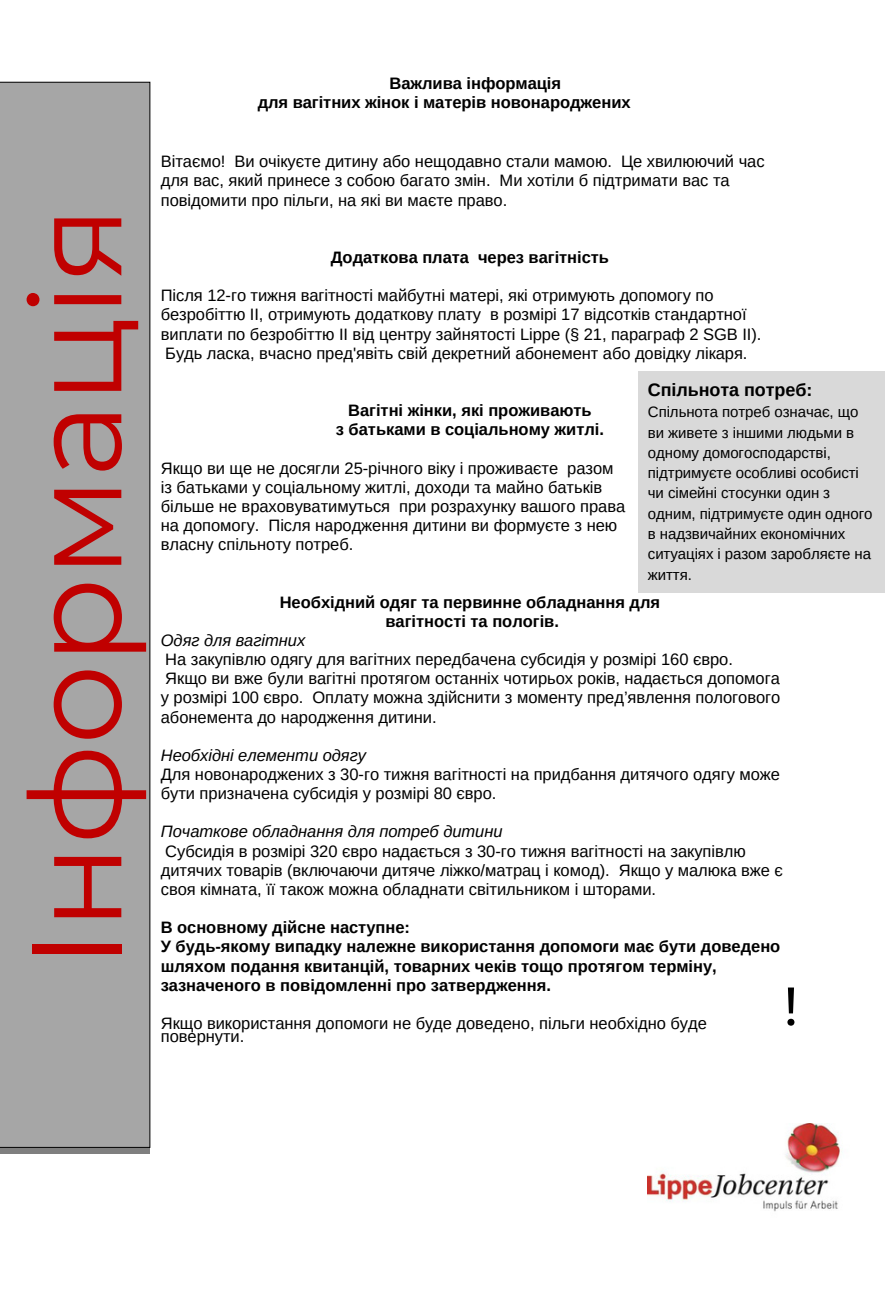
<style>
.page{position:relative;width:893px;height:1301px;background:#fff}
.page>*{position:absolute;margin:0;border:0;box-sizing:border-box;transform-origin:0 0}
.t1{font:127.65px "Montserrat";letter-spacing:-.005em;color:#c00000}
.t2{font:500 54px "Montserrat";color:#000}
.t3{font:700 18px "Arimo";letter-spacing:-.005em;color:#000}
.t4{font:16.5px/19.2px "Arimo";letter-spacing:-.005em;color:#000}
.t5{font:700 16.5px "Arimo";color:#000}
.t6{font:italic 16.5px "Arimo";letter-spacing:-.005em;color:#000}
.t7{font:15px/20.2px "Arimo";letter-spacing:-.005em;color:#000}
</style>
<div class="page">
<img style="left:647px;top:1123px;width:193px;height:89px">
<div style="left:0;top:82px;width:150px;height:1065px;background:#a6a6a6"></div>
<div style="left:638px;top:371px;width:246px;height:221px;background:#d9d9d9"></div>
<p class="t5" style="left:389px;top:74px;width:173px">Важлива інформація</p>
<p class="t5" style="left:257px;top:93px;width:374px">для вагітних жінок і матерів новонароджених</p>
<p class="t1" style="left:-2px;top:969px;width:765px;rotate:-90deg">Інформація</p>
<p class="t4" style="left:161px;top:152px;width:605px">Вітаємо! Ви очікуєте дитину або нещодавно стали мамою. Це хвилюючий час для вас, який принесе з собою багато змін. Ми хотіли б підтримати вас та повідомити про пільги, на які ви маєте право.</p>
<p class="t5" style="left:331px;top:248px;width:279px">Додаткова плата через вагітність</p>
<p class="t4" style="left:161px;top:286px;width:602px">Після 12-го тижня вагітності майбутні матері, які отримують допомогу по безробіттю II, отримують додаткову плату в розмірі 17 відсотків стандартної виплати по безробіттю II від центру зайнятості Lippe (§ 21, параграф 2 SGB II).<br>Будь ласка, вчасно пред'явіть свій декретний абонемент або довідку лікаря.</p>
<p class="t5" style="left:348px;top:401px;width:245px">Вагітні жінки, які проживають</p>
<p class="t5" style="left:336px;top:420px;width:269px">з батьками в соціальному житлі.</p>
<p class="t4" style="left:161px;top:458px;width:454px">Якщо ви ще не досягли 25-річного віку і проживаєте разом</p>
<p class="t4" style="left:161px;top:477px;width:443px">із батьками у соціальному житлі, доходи та майно батьків</p>
<p class="t4" style="left:161px;top:496px;width:466px">більше не враховуватимуться при розрахунку вашого права</p>
<p class="t4" style="left:161px;top:516px;width:458px">на допомогу. Після народження дитини ви формуєте з нею</p>
<p class="t4" style="left:161px;top:535px;width:194px">власну спільноту потреб.</p>
<p class="t3" style="left:647px;top:379px;width:166px">Спільнота потреб:</p>
<p class="t7" style="left:647px;top:402px;width:226px">Спільнота потреб означає, що ви живете з іншими людьми в одному домогосподарстві, підтримуєте особливі особисті чи сімейні стосунки один з одним, підтримуєте один одного в надзвичайних економічних ситуаціях і разом заробляєте на життя.</p>
<p class="t5" style="left:279px;top:593px;width:382px">Необхідний одяг та первинне обладнання для</p>
<p class="t5" style="left:385px;top:612px;width:175px">вагітності та пологів.</p>
<p class="t6" style="left:161px;top:631px;width:146px">Одяг для вагітних</p>
<p class="t4" style="left:161px;top:650px;width:621px">На закупівлю одягу для вагітних передбачена субсидія у розмірі 160 євро.<br>Якщо ви вже були вагітні протягом останніх чотирьох років, надається допомога у розмірі 100 євро. Оплату можна здійснити з моменту пред’явлення пологового абонемента до народження дитини.</p>
<p class="t6" style="left:161px;top:746px;width:207px">Необхідні елементи одягу</p>
<p class="t4" style="left:161px;top:764px;width:620px">Для новонароджених з 30-го тижня вагітності на придбання дитячого одягу може бути призначена субсидія у розмірі 80 євро.</p>
<p class="t6" style="left:161px;top:822px;width:343px">Початкове обладнання для потреб дитини</p>
<p class="t4" style="left:161px;top:841px;width:623px">Субсидія в розмірі 320 євро надається з 30-го тижня вагітності на закупівлю дитячих товарів (включаючи дитяче ліжко/матрац і комод). Якщо у малюка вже є своя кімната, її також можна обладнати світильником і шторами.</p>
<p class="t5" style="left:161px;top:918px;width:250px">В основному дійсне наступне:</p>
<p class="t5" style="left:161px;top:937px;width:620px">У будь-якому випадку належне використання допомоги має бути доведено</p>
<p class="t5" style="left:161px;top:956px;width:557px">шляхом подання квитанцій, товарних чеків тощо протягом терміну,</p>
<p class="t5" style="left:161px;top:975px;width:391px">зазначеного в повідомленні про затвердження.</p>
<p class="t4" style="left:161px;top:1013px;width:547px">Якщо використання допомоги не буде доведено, пільги необхідно буде</p>
<p class="t4" style="left:161px;top:1027px;width:85px">повернути.</p>
<p class="t2" style="left:783px;top:973px;width:16px">!</p>
</div>
